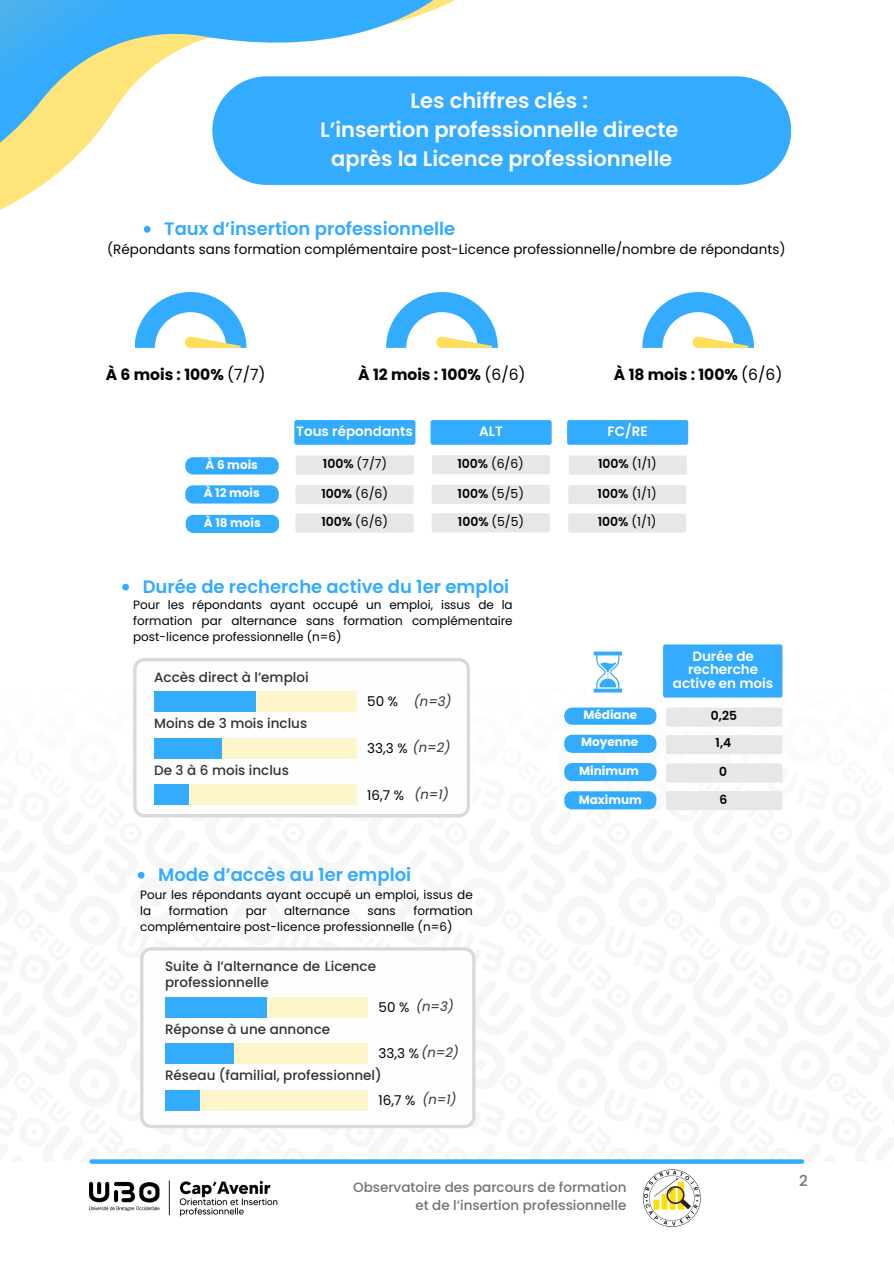
<style>
.page{position:relative;width:894px;height:1264px;background:#fff}
.page>*{position:absolute;margin:0;border:0;box-sizing:border-box;transform-origin:0 0}
.t1{font:600 21px/29.2px "Poppins";color:#fefefe;text-align:center}
.t2{font:600 18px "Poppins";color:#33abff}
.t3{font:700 15.45px "Poppins";color:#000}
.t4{font:500 15px "Poppins";color:#737373}
.t5{font:500 13.5px/15.8px "Poppins";color:#323232}
.t6{font:13.5px "Poppins";color:#000}
.t7{font:500 13.5px/18px "Poppins";color:#737373;text-align:right}
.t8{font:600 13.5px/13.5px "Poppins";color:#fefefe;text-align:center}
.t9{font:italic 13.2px "Poppins";color:#323232}
.t10{font:12.3px "Poppins";color:#000}
.t11{font:600 12.3px "Poppins";color:#000}
.t12{font:12px/16px "Poppins";color:#000}
.t13{font:700 12px "Poppins";color:#fefefe}
.s1{font-weight:400}
.s2{font-weight:600}
.s3{font-style:italic;font-size:13.2px;color:#323232}
</style>
<div class="page">
<svg style="left:0;top:0;width:498px;height:348px"></svg>
<svg style="left:92px;top:1159px;width:709px;height:4px;background:#42b0fe"></svg>
<div style="left:212px;top:76px;width:579px;height:109px;background:#33abff;border-radius:54px"></div>
<svg style="left:144px;top:226px;width:6px;height:7px"></svg>
<svg style="left:135px;top:292px;width:111px;height:56px"></svg>
<svg style="left:386px;top:292px;width:111px;height:56px"></svg>
<svg style="left:642px;top:292px;width:111px;height:56px"></svg>
<svg style="left:122px;top:583px;width:7px;height:7px"></svg>
<svg style="left:138px;top:871px;width:6px;height:7px"></svg>
<svg style="left:133px;top:658px;width:336px;height:159px"></svg>
<div style="left:154px;top:691px;width:203px;height:21px;background:#fff5cb"></div>
<div style="left:154px;top:691px;width:101px;height:21px;background:#33abff"></div>
<div style="left:154px;top:738px;width:203px;height:20px;background:#fff5cb"></div>
<div style="left:154px;top:738px;width:68px;height:20px;background:#33abff"></div>
<svg style="left:140px;top:947px;width:335px;height:181px"></svg>
<div style="left:165px;top:996px;width:203px;height:21px;background:#fff5cb"></div>
<div style="left:165px;top:996px;width:102px;height:21px;background:#33abff"></div>
<div style="left:165px;top:1043px;width:203px;height:20px;background:#fff5cb"></div>
<div style="left:165px;top:1043px;width:68px;height:20px;background:#33abff"></div>
<div style="left:165px;top:1090px;width:203px;height:20px;background:#fff5cb"></div>
<div style="left:165px;top:1090px;width:34px;height:20px;background:#33abff"></div>
<svg style="left:564px;top:734px;width:92px;height:19px;background:#42b1fe"></svg>
<svg style="left:564px;top:707px;width:92px;height:17px;background:#3fb0fe"></svg>
<div style="left:564px;top:763px;width:92px;height:18px;background:#33abff"></div>
<svg style="left:564px;top:791px;width:92px;height:18px;background:#3caefe"></svg>
<div style="left:663px;top:644px;width:119px;height:53px;background:#33abff;border-radius:2px"></div>
<div style="left:665px;top:707px;width:117px;height:19px;background:#e7e7e7;border-radius:2px"></div>
<div style="left:665px;top:735px;width:117px;height:19px;background:#e7e7e7;border-radius:2px"></div>
<div style="left:665px;top:763px;width:117px;height:19px;background:#e7e7e7;border-radius:2px"></div>
<div style="left:665px;top:791px;width:117px;height:19px;background:#e7e7e7;border-radius:2px"></div>
<svg style="left:593px;top:651px;width:28px;height:41px"></svg>
<img style="left:89px;top:1180px;width:188px;height:36px">
<img style="left:642px;top:1169px;width:59px;height:58px">
<div style="left:294px;top:420px;width:121px;height:25px;background:#33abff;border-radius:2px"></div>
<div style="left:185px;top:485px;width:94px;height:18px;background:#33abff;border-radius:8px"></div>
<div style="left:185px;top:457px;width:94px;height:17px;background:#33abff;border-radius:8px"></div>
<div style="left:186px;top:515px;width:93px;height:18px;background:#33abff;border-radius:8px"></div>
<div style="left:430px;top:420px;width:121px;height:25px;background:#33abff;border-radius:2px"></div>
<div style="left:567px;top:420px;width:121px;height:25px;background:#33abff;border-radius:2px"></div>
<div style="left:296px;top:455px;width:118px;height:19px;background:#e7e7e7;border-radius:2px"></div>
<div style="left:432px;top:455px;width:118px;height:19px;background:#e7e7e7;border-radius:2px"></div>
<div style="left:568px;top:455px;width:118px;height:19px;background:#e7e7e7;border-radius:2px"></div>
<div style="left:295px;top:485px;width:118px;height:19px;background:#e7e7e7;border-radius:2px"></div>
<div style="left:431px;top:484px;width:118px;height:20px;background:#e7e7e7;border-radius:2px"></div>
<div style="left:568px;top:485px;width:118px;height:19px;background:#e7e7e7;border-radius:2px"></div>
<div style="left:295px;top:513px;width:118px;height:19px;background:#e7e7e7;border-radius:2px"></div>
<div style="left:431px;top:513px;width:118px;height:19px;background:#e7e7e7;border-radius:2px"></div>
<div style="left:568px;top:513px;width:118px;height:19px;background:#e7e7e7;border-radius:2px"></div>
<div style="left:154px;top:784px;width:203px;height:21px;background:#fff5cb"></div>
<div style="left:154px;top:784px;width:34px;height:21px;background:#33abff"></div>
<p class="t1" style="left:320px;top:86px;width:360px">Les chiffres clés :<br>L’insertion professionnelle directe après la Licence professionnelle</p>
<p class="t2" style="left:164px;top:216px;width:292px">Taux d’insertion professionnelle</p>
<h3 class="t6" style="left:107px;top:239px;width:679px">(Répondants sans formation complémentaire post-Licence professionnelle/nombre de répondants)</h3>
<p class="t3" style="left:106px;top:364px;width:161px">À 6 mois : 100% <span class="s1">(7/7)</span></p>
<h3 class="t3" style="left:358px;top:364px;width:169px">À 12 mois : 100% <span class="s1">(6/6)</span></h3>
<p class="t3" style="left:613px;top:364px;width:170px">À 18 mois : 100% <span class="s1">(6/6)</span></p>
<h5 class="t13" style="left:205px;top:456px;width:54px">À 6 mois</h5>
<p class="t13" style="left:204px;top:485px;width:58px">À 12 mois</p>
<p class="t13" style="left:204px;top:514px;width:58px">À 18 mois</p>
<h5 class="t8" style="left:296px;top:424px;width:118px">Tous répondants</h5>
<p class="t8" style="left:460px;top:424px;width:44px">FI/ALT</p>
<p class="t8" style="left:607px;top:424px;width:42px">FC/RE</p>
<p class="t10" style="left:323px;top:455px;width:66px"><span class="s2">100%</span> (7/7)</p>
<p class="t10" style="left:457px;top:455px;width:68px"><span class="s2">100%</span> (6/6)</p>
<p class="t10" style="left:598px;top:455px;width:60px"><span class="s2">100%</span> (1/1)</p>
<p class="t10" style="left:321px;top:485px;width:68px"><span class="s2">100%</span> (6/6)</p>
<p class="t10" style="left:597px;top:485px;width:61px"><span class="s2">100%</span> (1/1)</p>
<p class="t10" style="left:321px;top:513px;width:68px"><span class="s2">100%</span> (6/6)</p>
<p class="t10" style="left:597px;top:513px;width:60px"><span class="s2">100%</span> (1/1)</p>
<p class="t10" style="left:457px;top:485px;width:68px"><span class="s2">100%</span> (5/5)</p>
<p class="t10" style="left:458px;top:513px;width:68px"><span class="s2">100%</span> (5/5)</p>
<h1 class="t2" style="left:143px;top:574px;width:368px">Durée de recherche active du 1er emploi</h1>
<h6 class="t12" style="left:133px;top:596px;width:381px;text-align:justify">Pour les répondants ayant occupé un emploi, issus de la formation par alternance sans formation complémentaire post-licence professionnelle (n=6)</h6>
<p class="t5" style="left:154px;top:669px;width:156px">Accès direct à l’emploi</p>
<h3 class="t9" style="left:414px;top:691px;width:39px">(n=3)</h3>
<p class="t5" style="left:154px;top:715px;width:154px">Moins de 3 mois inclus</p>
<p class="t6" style="left:367px;top:692px;width:32px">50 %</p>
<p class="t6" style="left:367px;top:738px;width:84px">33,3 % <span class="s3">(n=2)</span></p>
<p class="t5" style="left:154px;top:762px;width:136px">De 3 à 6 mois inclus</p>
<p class="t6" style="left:367px;top:785px;width:38px">16,7 %</p>
<p class="t9" style="left:414px;top:785px;width:36px">(n=1)</p>
<h6 class="t13" style="left:583px;top:706px;width:55px">Médiane</h6>
<h4 class="t13" style="left:581px;top:733px;width:59px">Moyenne</h4>
<h6 class="t13" style="left:579px;top:762px;width:61px">Minimum</h6>
<h6 class="t13" style="left:578px;top:791px;width:65px">Maximum</h6>
<h4 class="t8" style="left:672px;top:649px;width:102px">Durée de recherche active en mois</h4>
<h6 class="t11" style="left:710px;top:707px;width:28px;rotate:-1deg">0,25</h6>
<p class="t2" style="left:158px;top:862px;width:254px">Mode d’accès au 1er emploi</p>
<p class="t12" style="left:140px;top:886px;width:334px">Pour les répondants ayant occupé un emploi, issus de la</p>
<p class="t12" style="left:140px;top:902px;width:334px;text-indent:273px">formation complémentaire post-licence professionnelle (n=6)</p>
<p class="t12" style="left:169px;top:902px;width:61px">formation</p>
<p class="t12" style="left:246px;top:902px;width:22px">par</p>
<p class="t12" style="left:284px;top:902px;width:67px">alternance</p>
<p class="t12" style="left:367px;top:902px;width:30px">sans</p>
<p class="t5" style="left:165px;top:958px;width:212px">Suite à l’alternance de Licence professionnelle</p>
<h5 class="t9" style="left:416px;top:997px;width:39px">(n=3)</h5>
<p class="t6" style="left:378px;top:997px;width:32px">50 %</p>
<h6 class="t6" style="left:378px;top:1043px;width:82px">33,3 % <span class="s3">(n=2)</span></h6>
<p class="t6" style="left:378px;top:1090px;width:38px">16,7 %</p>
<h6 class="t5" style="left:165px;top:1021px;width:166px">Réponse à une annonce</h6>
<h6 class="t5" style="left:165px;top:1067px;width:218px">Réseau (familial, professionnel)</h6>
<h4 class="t9" style="left:422px;top:1090px;width:36px">(n=1)</h4>
<h5 class="t7" style="left:353px;top:1178px;width:275px">Observatoire des parcours de formation et de l’insertion professionnelle</h5>
<p class="t4" style="left:799px;top:1170px;width:10px">2</p>
</div>
